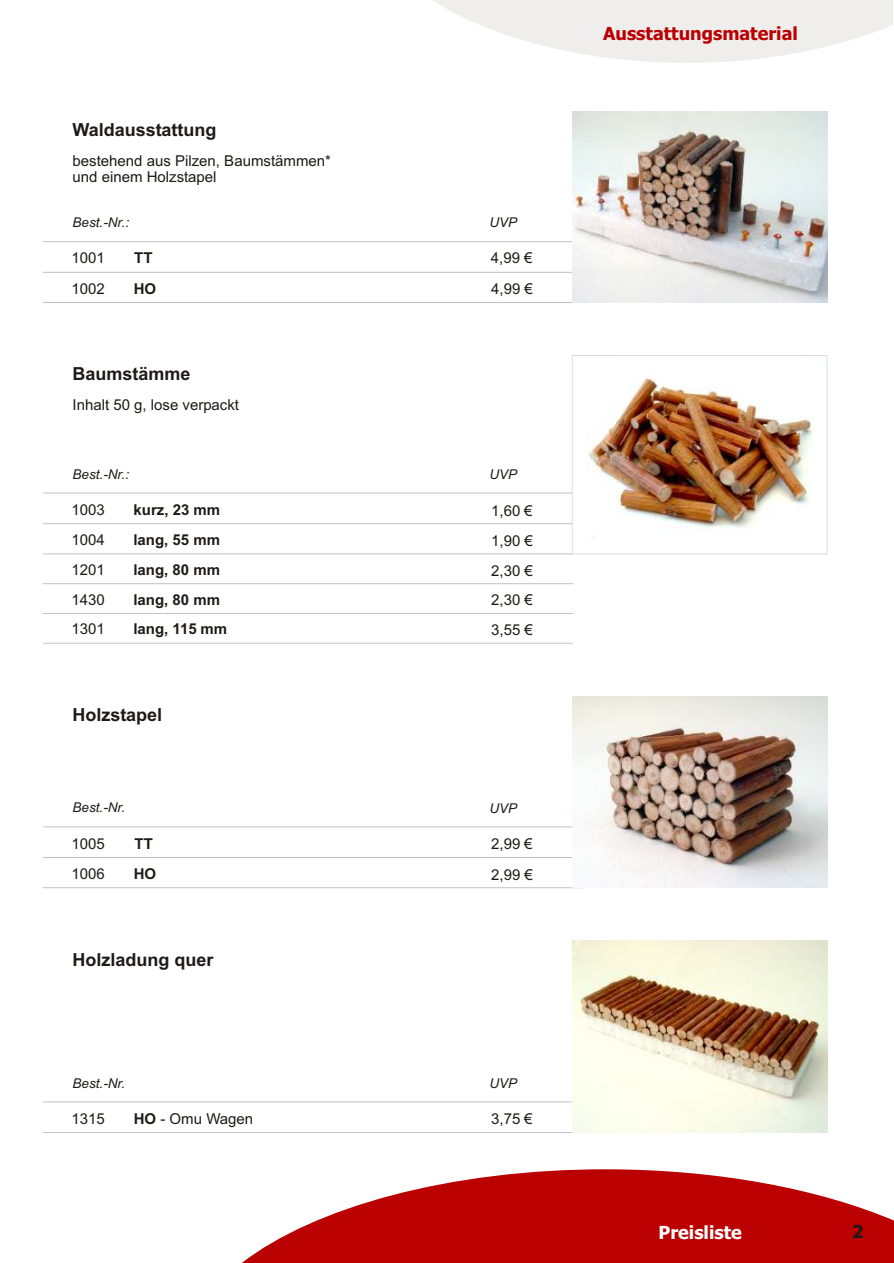
<style>
.page{position:relative;width:894px;height:1263px;background:#fff}
.page>*{position:absolute;margin:0;border:0;box-sizing:border-box;transform-origin:0 0}
.t1{font:700 18px "Arial";color:#1f1a17}
.t2{font:700 18px "Tahoma";color:#ba0000}
.t3{font:700 18px "Tahoma";color:#fff}
.t4{font:700 18px "Tahoma";color:#1f1a17}
.t5{font:15px/30.3px "Arial";color:#1f1a17}
.t6{font:700 15px "Arial";color:#1f1a17}
.t7{font:italic 13.5px "Arial";color:#1f1a17}
.s1{font-weight:700}
</style>
<div class="page">
<svg style="left:242px;top:1169px;width:652px;height:94px;fill:#ba0000"></svg>
<svg style="left:433px;top:0;width:460px;height:63px"></svg>
<hr style="left:43px;top:1132px;width:541px;height:1px;background:#c2c2c2">
<hr style="left:43px;top:1102px;width:541px;height:1px;background:#c2c2c2">
<hr style="left:43px;top:302px;width:530px;height:1px;background:#c2c2c2">
<hr style="left:43px;top:272px;width:530px;height:1px;background:#c2c2c2">
<hr style="left:43px;top:241px;width:530px;height:1px;background:#c2c2c2">
<img style="left:572px;top:111px;width:255px;height:192px">
<hr style="left:43px;top:554px;width:530px;height:1px;background:#c2c2c2">
<hr style="left:43px;top:523px;width:530px;height:1px;background:#c2c2c2">
<hr style="left:43px;top:493px;width:530px;height:1px;background:#c2c2c2">
<img style="left:572px;top:941px;width:255px;height:192px">
<img style="left:588px;top:356px;width:240px;height:197px">
<div style="left:572px;top:355px;width:255px;height:199px;border:1px solid #dedede"></div>
<hr style="left:43px;top:583px;width:530px;height:1px;background:#c2c2c2">
<hr style="left:43px;top:613px;width:530px;height:1px;background:#c2c2c2">
<hr style="left:43px;top:643px;width:530px;height:1px;background:#c2c2c2">
<hr style="left:43px;top:887px;width:541px;height:1px;background:#c2c2c2">
<hr style="left:43px;top:857px;width:541px;height:1px;background:#c2c2c2">
<hr style="left:43px;top:827px;width:541px;height:1px;background:#c2c2c2">
<img style="left:572px;top:697px;width:255px;height:191px">
<p class="t1" style="left:73px;top:123px;width:145px">Waldausstattung</p>
<p class="t5" style="left:73px;top:153px;width:260px;line-height:16.8px">bestehend aus Pilzen, Baumstämmen* und einem Holzstapel</p>
<p class="t7" style="left:73px;top:217px;width:58px">Best.-Nr.:</p>
<p class="t5" style="left:71px;top:244px;width:35px">1001</p>
<p class="t6" style="left:134px;top:253px;width:20px">TT</p>
<p class="t5" style="left:71px;top:275px;width:35px">1002</p>
<p class="t6" style="left:134px;top:283px;width:24px">HO</p>
<p class="t1" style="left:73px;top:367px;width:120px">Baumstämme</p>
<p class="t5" style="left:73px;top:391px;width:168px">Inhalt 50 g, lose verpackt</p>
<p class="t7" style="left:73px;top:469px;width:58px">Best.-Nr.:</p>
<p class="t5" style="left:71px;top:496px;width:35px">1003</p>
<p class="t6" style="left:134px;top:504px;width:88px">kurz, 23 mm</p>
<p class="t5" style="left:71px;top:526px;width:35px">1004</p>
<p class="t6" style="left:133px;top:534px;width:88px">lang, 55 mm</p>
<p class="t7" style="left:489px;top:217px;width:29px">UVP</p>
<p class="t5" style="left:491px;top:244px;width:44px">4,99 €<br>4,99 €</p>
<p class="t7" style="left:489px;top:469px;width:29px">UVP</p>
<p class="t5" style="left:491px;top:496px;width:43px">1,60 €<br>1,90 €</p>
<p class="t5" style="left:71px;top:556px;width:35px">1201</p>
<p class="t6" style="left:133px;top:564px;width:88px">lang, 80 mm</p>
<p class="t5" style="left:491px;top:556px;width:43px">2,30 €</p>
<p class="t5" style="left:71px;top:586px;width:35px">1430</p>
<p class="t6" style="left:133px;top:594px;width:88px">lang, 80 mm</p>
<p class="t5" style="left:491px;top:586px;width:43px">2,30 €</p>
<p class="t5" style="left:71px;top:615px;width:35px">1301</p>
<p class="t6" style="left:133px;top:624px;width:95px">lang, 115 mm</p>
<p class="t5" style="left:491px;top:616px;width:43px">3,55 €</p>
<p class="t1" style="left:73px;top:708px;width:91px">Holzstapel</p>
<p class="t7" style="left:73px;top:803px;width:54px">Best.-Nr.</p>
<p class="t5" style="left:71px;top:830px;width:35px">1005</p>
<p class="t6" style="left:135px;top:838px;width:20px">TT</p>
<p class="t5" style="left:71px;top:860px;width:35px">1006</p>
<p class="t6" style="left:134px;top:868px;width:24px">HO</p>
<p class="t1" style="left:73px;top:953px;width:143px">Holzladung quer</p>
<p class="t7" style="left:489px;top:803px;width:29px">UVP</p>
<p class="t5" style="left:491px;top:830px;width:43px">2,99 €<br>2,99 €</p>
<p class="t7" style="left:73px;top:1078px;width:54px">Best.-Nr.</p>
<p class="t7" style="left:489px;top:1078px;width:29px">UVP</p>
<p class="t5" style="left:71px;top:1105px;width:35px">1315</p>
<p class="t5" style="left:134px;top:1105px;width:121px"><span class="s1">HO</span> - Omu Wagen</p>
<p class="t5" style="left:491px;top:1105px;width:43px">3,75 €</p>
<p class="t2" style="left:603px;top:26px;width:196px">Ausstattungsmaterial</p>
<p class="t3" style="left:659px;top:1225px;width:85px">Preisliste</p>
<p class="t4" style="left:852px;top:1225px;width:13px">2</p>
</div>
